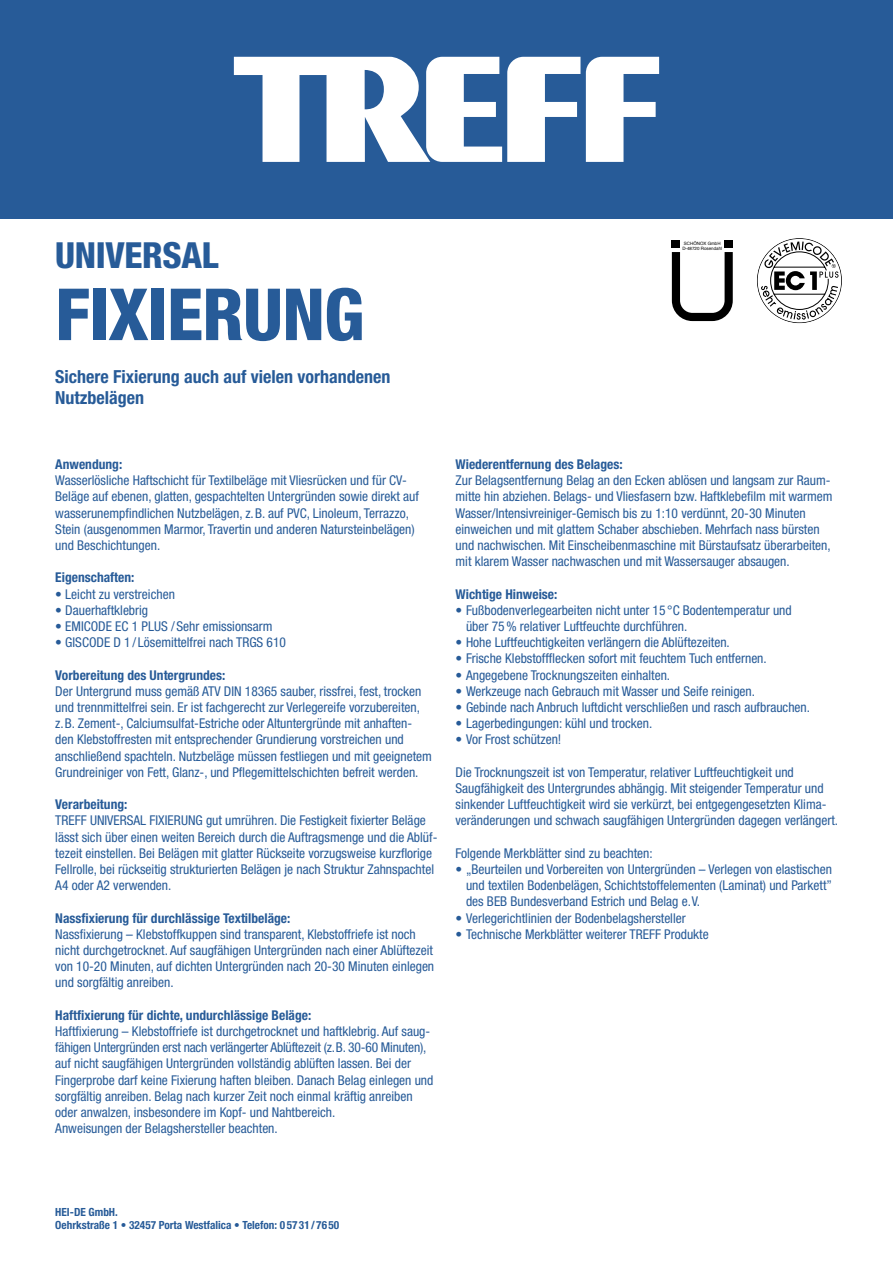
<style>
.page{position:relative;width:893px;height:1263px;background:#fff}
.page>*{position:absolute;margin:0;border:0;box-sizing:border-box;transform-origin:0 0}
.t1{font:800 condensed 72px "Helvetica Neue LT Std";letter-spacing:-.01em;color:#275b98}
.t2{font:800 condensed 36px "Helvetica Neue LT Std";letter-spacing:-.01em;color:#275b98}
.t3{font:700 condensed 18px/21.6px "Helvetica Neue LT Std";color:#275b98}
.t4{font:condensed 13.5px/16.2px "Helvetica Neue LT Std";color:#275b98}
.t5{font:700 condensed 13.5px "Helvetica Neue LT Std";color:#275b98}
.t6{font:700 condensed 11.25px/13.5px "Helvetica Neue LT Std";color:#275b98}
.t7{font:4.5px/5.6px "Helvetica";color:#000;text-align:center}
</style>
<div class="page">
<div style="left:0;top:0;width:893px;height:218px;background:#275b98"></div>
<svg style="left:234px;top:57px;width:346px;height:105px"></svg>
<svg style="left:586px;top:57px;width:73px;height:105px"></svg>
<svg style="left:757px;top:238px;width:85px;height:85px"></svg>
<div style="left:672px;top:240px;width:8px;height:8px;background:#000"></div>
<div style="left:725px;top:240px;width:8px;height:8px;background:#000"></div>
<svg style="left:672px;top:252px;width:61px;height:69px"></svg>
<h2 class="t2" style="left:55px;top:233px;width:165px">UNIVERSAL</h2>
<h1 class="t1" style="left:55px;top:270px;width:311px">FIXIERUNG</h1>
<h3 class="t3" style="left:55px;top:365px;width:337px">Sichere Fixierung auch auf vielen vorhandenen<br>Nutzbelägen</h3>
<p class="t7" style="left:682px;top:240px;width:41px">SCHÖNOX GmbH<br>D-48720 Rosendahl</p>
<p class="t5" style="left:55px;top:456px;width:69px">Anwendung:</p>
<p class="t4" style="left:55px;top:472px;width:365px">Wasserlösliche Haftschicht für Textilbeläge mit Vliesrücken und für CV-Beläge auf ebenen, glatten, gespachtelten Untergründen sowie direkt auf wasserunempfindlichen Nutzbelägen, z.B. auf PVC, Linoleum, Terrazzo, Stein (ausgenommen Marmor, Travertin und anderen Natursteinbelägen) und Beschichtungen.</p>
<p class="t5" style="left:55px;top:569px;width:81px">Eigenschaften:</p>
<p class="t4" style="left:55px;top:585px;width:121px">• Leicht zu verstreichen</p>
<p class="t4" style="left:55px;top:602px;width:94px">• Dauerhaftklebrig</p>
<p class="t4" style="left:55px;top:618px;width:219px">• EMICODE EC 1 PLUS / Sehr emissionsarm</p>
<p class="t4" style="left:55px;top:634px;width:232px">• GISCODE D 1 / Lösemittelfrei nach TRGS 610</p>
<p class="t5" style="left:55px;top:666px;width:172px">Vorbereitung des Untergrundes:</p>
<p class="t4" style="left:55px;top:683px;width:378px">Der Untergrund muss gemäß ATV DIN 18365 sauber, rissfrei, fest, trocken und trennmittelfrei sein. Er ist fachgerecht zur Verlegereife vorzubereiten, z.B. Zement-, Calciumsulfat-Estriche oder Altuntergründe mit anhaften&shy;den Klebstoffresten mit entsprechender Grundierung vorstreichen und anschließend spachteln. Nutzbeläge müssen festliegen und mit geeignetem Grundreiniger von Fett, Glanz-, und Pflegemittelschichten befreit werden.</p>
<p class="t5" style="left:55px;top:796px;width:74px">Verarbeitung:</p>
<p class="t4" style="left:55px;top:812px;width:384px">TREFF UNIVERSAL FIXIERUNG gut umrühren. Die Festigkeit fixierter Beläge lässt sich über einen weiten Bereich durch die Auftragsmenge und die Ablüf&shy;tezeit einstellen. Bei Belägen mit glatter Rückseite vorzugsweise kurzflorige Fellrolle, bei rückseitig strukturierten Belägen je nach Struktur Zahnspachtel A4 oder A2 verwenden.</p>
<p class="t5" style="left:55px;top:909px;width:237px">Nassfixierung für durchlässige Textilbeläge:</p>
<p class="t4" style="left:55px;top:926px;width:380px">Nassfixierung – Klebstoffkuppen sind transparent, Klebstoffriefe ist noch nicht durchgetrocknet. Auf saugfähigen Untergründen nach einer Ablüftezeit von 10-20 Minuten, auf dichten Untergründen nach 20-30 Minuten einlegen und sorgfältig anreiben.</p>
<p class="t5" style="left:55px;top:1007px;width:258px">Haftfixierung für dichte, undurchlässige Beläge:</p>
<p class="t4" style="left:55px;top:1023px;width:380px">Haftfixierung – Klebstoffriefe ist durchgetrocknet und haftklebrig. Auf saug&shy;fähigen Untergründen erst nach verlängerter Ablüftezeit (z.B. 30-60 Minuten), auf nicht saugfähigen Untergründen vollständig ablüften lassen. Bei der Fingerprobe darf keine Fixierung haften bleiben. Danach Belag einlegen und sorgfältig anreiben. Belag nach kurzer Zeit noch einmal kräftig anreiben oder anwalzen, insbesondere im Kopf- und Nahtbereich.<br>Anweisungen der Belagshersteller beachten.</p>
<p class="t5" style="left:455px;top:456px;width:169px">Wiederentfernung des Belages:</p>
<p class="t4" style="left:455px;top:472px;width:379px">Zur Belagsentfernung Belag an den Ecken ablösen und langsam zur Raum&shy;mitte hin abziehen. Belags- und Vliesfasern bzw. Haftklebefilm mit warmem Wasser/Intensivreiniger-Gemisch bis zu 1:10 verdünnt, 20-30 Minuten einweichen und mit glattem Schaber abschieben. Mehrfach nass bürsten und nachwischen. Mit Einscheibenmaschine mit Bürstaufsatz überarbeiten, mit klarem Wasser nachwaschen und mit Wassersauger absaugen.</p>
<p class="t5" style="left:455px;top:585px;width:103px">Wichtige Hinweise:</p>
<p class="t4" style="left:466px;top:602px;width:327px;text-indent:-11px">• Fußbodenverlegearbeiten nicht unter 15 °C Bodentemperatur und über 75% relativer Luftfeuchte durchführen.</p>
<p class="t4" style="left:455px;top:634px;width:276px">• Hohe Luftfeuchtigkeiten verlängern die Ablüftezeiten.</p>
<p class="t4" style="left:455px;top:650px;width:313px">• Frische Klebstoffflecken sofort mit feuchtem Tuch entfernen.</p>
<p class="t4" style="left:455px;top:666px;width:216px">• Angegebene Trocknungszeiten einhalten.</p>
<p class="t4" style="left:455px;top:683px;width:301px">• Werkzeuge nach Gebrauch mit Wasser und Seife reinigen.</p>
<p class="t4" style="left:455px;top:699px;width:356px">• Gebinde nach Anbruch luftdicht verschließen und rasch aufbrauchen.</p>
<p class="t4" style="left:455px;top:715px;width:198px">• Lagerbedingungen: kühl und trocken.</p>
<p class="t4" style="left:455px;top:731px;width:107px">• Vor Frost schützen!</p>
<p class="t4" style="left:455px;top:764px;width:384px">Die Trocknungszeit ist von Temperatur, relativer Luftfeuchtigkeit und Saugfähigkeit des Untergrundes abhängig. Mit steigender Temperatur und sinkender Luftfeuchtigkeit wird sie verkürzt, bei entgegengesetzten Klima&shy;veränderungen und schwach saugfähigen Untergründen dagegen verlängert.</p>
<p class="t4" style="left:455px;top:845px;width:199px">Folgende Merkblätter sind zu beachten:</p>
<p class="t4" style="left:466px;top:861px;width:368px;text-align:justify;text-indent:-11px">• „Beurteilen und Vorbereiten von Untergründen – Verlegen von elastischen und textilen Bodenbelägen, Schichtstoffelementen (Laminat) und Parkett” des BEB Bundesverband Estrich und Belag e.V.</p>
<p class="t4" style="left:455px;top:909px;width:232px">• Verlegerichtlinien der Bodenbelagshersteller</p>
<p class="t4" style="left:455px;top:926px;width:255px">• Technische Merkblätter weiterer TREFF Produkte</p>
<p class="t6" style="left:55px;top:1205px;width:286px">HEI-DE GmbH.<br>Oehrkstraße 1 • 32457 Porta Westfalica • Telefon: 0 57 31 / 76 50</p>
</div>
